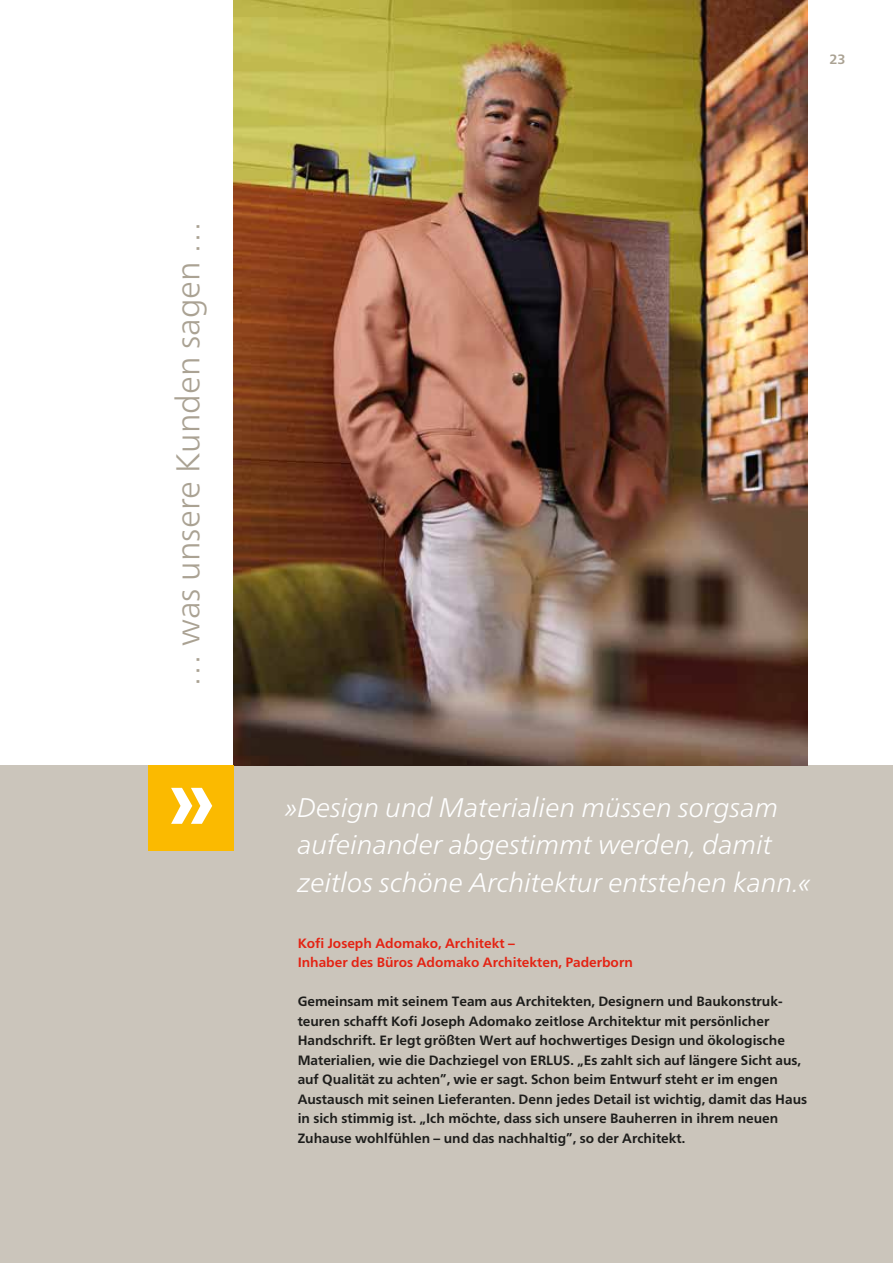
<style>
.page{position:relative;width:893px;height:1263px;background:#fff}
.page>*{position:absolute;margin:0;border:0;box-sizing:border-box;transform-origin:0 0}
.t1{font:700 89.25px "Frutiger Neue LT Pro";color:#fff}
.t2{font:300 33px "Frutiger Neue LT Pro";color:#aaa293}
.t3{font:italic 300 27px/37.5px "Frutiger Neue LT Pro";color:#fff}
.t4{font:700 13.5px/19.5px "Frutiger Neue LT Pro";color:#1d1d1b}
.t5{font:700 13.5px/19.5px "Frutiger Neue LT Pro";color:#e42313}
.t6{font:700 13.5px "Frutiger Neue LT Pro";color:#aaa293}
</style>
<div class="page">
<div style="left:0;top:765px;width:893px;height:498px;background:#cbc5bb"></div>
<img style="left:234px;top:0;width:574px;height:765px">
<div style="left:149px;top:765px;width:85px;height:85px;background:#fbba00"></div>
<h2 class="t2" style="left:174px;top:687px;width:468px;rotate:-90deg">… was unsere Kunden sagen …</h2>
<h1 class="t1" style="left:167px;top:761px;width:50px">»</h1>
<p class="t6" style="left:829px;top:54px;width:18px">23</p>
<h3 class="t3" style="left:297px;top:791px;width:515px;text-indent:-13px">»Design und Materialien müssen sorgsam aufeinander abgestimmt werden, damit zeitlos schöne Architektur entstehen kann.«</h3>
<p class="t5" style="left:298px;top:934px;width:337px">Kofi Joseph Adomako, Architekt –<br>Inhaber des Büros Adomako Architekten, Paderborn</p>
<p class="t4" style="left:298px;top:993px;width:511px">Gemeinsam mit seinem Team aus Architekten, Designern und Baukonstruk - teuren schafft Kofi Joseph Adomako zeitlose Architektur mit persönlicher Handschrift. Er legt größten Wert auf hochwertiges Design und ökologische Materialien, wie die Dachziegel von ERLUS. „Es zahlt sich auf längere Sicht aus, auf Qualität zu achten”, wie er sagt. Schon beim Entwurf steht er im engen Austausch mit seinen Lieferanten. Denn jedes Detail ist wichtig, damit das Haus in sich stimmig ist. „Ich möchte, dass sich unsere Bauherren in ihrem neuen Zuhause wohl fühlen – und das nachhaltig”, so der Architekt.</p>
</div>
